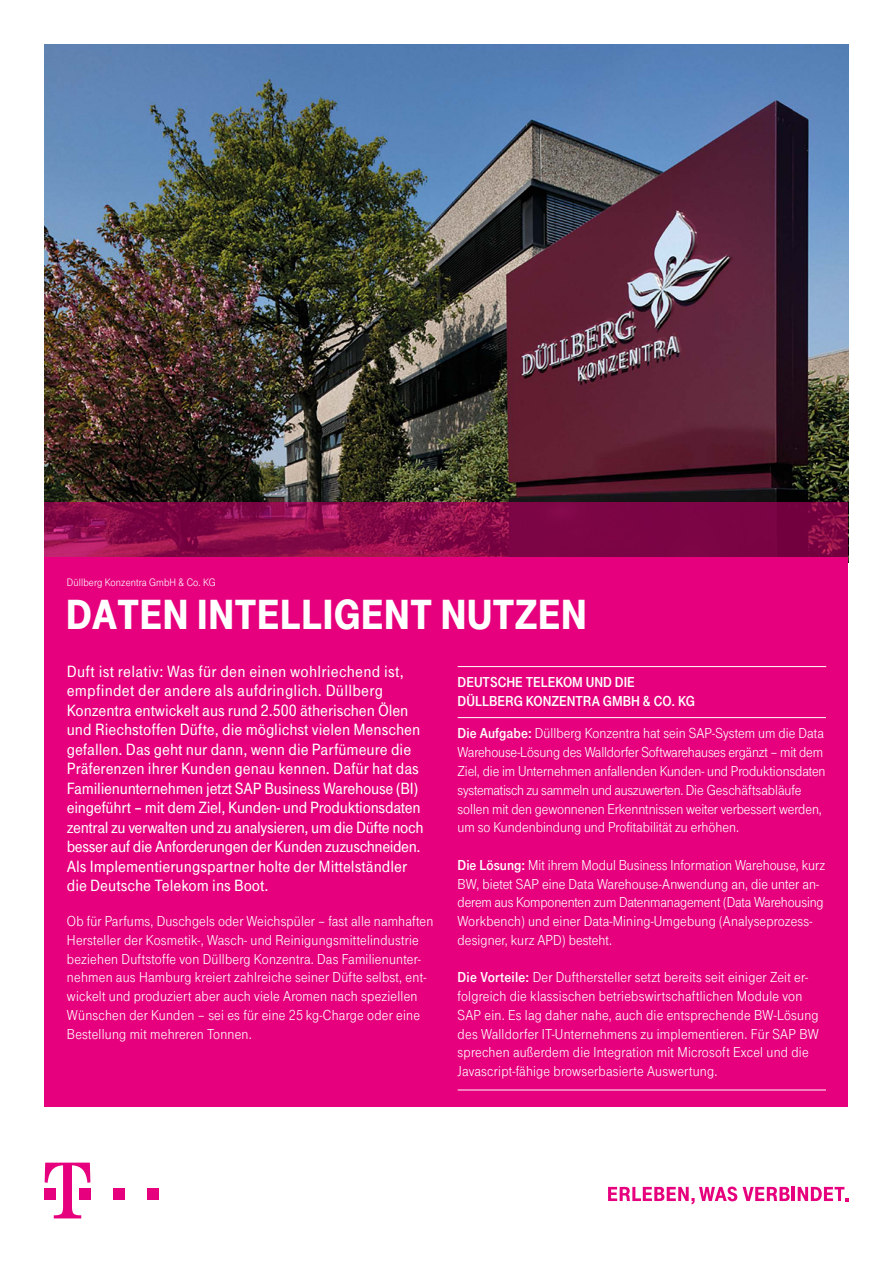
<style>
.page{position:relative;width:893px;height:1263px;background:#fff}
.page>*{position:absolute;margin:0;border:0;box-sizing:border-box;transform-origin:0 0}
.t1{font:900 43.5px "Tele Grotesk Headline";color:#fff}
.t2{font:16.95px/19.5px "Tele Grotesk Halb";color:#fff}
.t3{font:15px/18.8px "Tele Grotesk Norm";letter-spacing:.01em;color:#fff}
.t4{font:15px/18.8px "Tele Grotesk Fett";color:#fff}
.t5{font:11.25px "Tele Grotesk Norm";letter-spacing:.01em;color:#fff}
.s1{font-family:"Tele Grotesk Fett"}
</style>
<div class="page">
<img style="left:45px;top:45px;width:803px;height:457px">
<svg style="left:45px;top:502px;width:803px;height:55px;background:#850948"></svg>
<div style="left:45px;top:557px;width:803px;height:549px;background:#e6007d"></div>
<hr style="left:458px;top:666px;width:368px;height:1px;background:#fff">
<hr style="left:458px;top:717px;width:368px;height:1px;background:#fff">
<hr style="left:458px;top:1090px;width:368px;height:1px;background:#fff">
<svg style="left:608px;top:1186px;width:129px;height:18px"></svg>
<svg style="left:743px;top:1187px;width:47px;height:14px"></svg>
<hr style="left:792px;top:1187px;width:3px;height:14px;background:#e6007d">
<svg style="left:798px;top:1187px;width:50px;height:14px"></svg>
<div style="left:113px;top:1188px;width:11px;height:11px;background:#e6007d"></div>
<div style="left:147px;top:1188px;width:11px;height:11px;background:#e6007d"></div>
<svg style="left:45px;top:1162px;width:45px;height:56px"></svg>
<p class="t5" style="left:67px;top:576px;width:150px">Düllberg Konzentra GmbH &amp; Co. KG</p>
<h1 class="t1" style="left:66px;top:590px;width:523px">DATEN INTELLIGENT NUTZEN</h1>
<p class="t2" style="left:67px;top:662px;width:358px">Duft ist relativ: Was für den einen wohlriechend ist, empfindet der andere als aufdringlich. Düllberg Konzentra entwickelt aus rund 2.500 ätherischen Ölen und Riechstoffen Düfte, die möglichst vielen Menschen gefallen. Das geht nur dann, wenn die Parfümeure die Präferenzen ihrer Kunden genau kennen. Dafür hat das Familienunternehmen jetzt SAP Business Warehouse (BI) eingeführt – mit dem Ziel, Kunden- und Produktionsdaten zentral zu verwalten und zu analysieren, um die Düfte noch besser auf die Anforderungen der Kunden zuzuschneiden.<br>Als Implementierungspartner holte der Mittelständler die Deutsche Telekom ins Boot.</p>
<p class="t4" style="left:458px;top:673px;width:239px">DEUTSCHE TELEKOM UND DIE<br>DÜLLBERG KONZENTRA GMBH &amp; CO. KG</p>
<p class="t3" style="left:458px;top:724px;width:369px"><span class="s1">Die Aufgabe:</span> Düllberg Konzentra hat sein SAP-System um die Data Warehouse-Lösung des Walldorfer Softwarehauses ergänzt – mit dem Ziel, die im Unternehmen anfallenden Kunden- und Produktionsdaten systematisch zu sammeln und auszuwerten. Die Geschäftsabläufe sollen mit den gewonnenen Erkenntnissen weiter verbessert werden, um so Kundenbindung und Profitabilität zu erhöhen.</p>
<p class="t3" style="left:458px;top:856px;width:369px"><span class="s1">Die Lösung:</span> Mit ihrem Modul Business Information Warehouse, kurz BW, bietet SAP eine Data Warehouse-Anwendung an, die unter an&shy;derem aus Komponenten zum Datenmanagement (Data Warehousing Workbench) und einer Data-Mining-Umgebung (Analyseprozess&shy;designer, kurz APD) besteht.</p>
<p class="t3" style="left:458px;top:968px;width:363px"><span class="s1">Die Vorteile:</span> Der Dufthersteller setzt bereits seit einiger Zeit er&shy;folgreich die klassischen betriebswirtschaftlichen Module von SAP ein. Es lag daher nahe, auch die entsprechende BW-Lösung des Walldorfer IT-Unternehmens zu implementieren. Für SAP BW sprechen außerdem die Integration mit Microsoft Excel und die Javascript-fähige browserbasierte Auswertung.</p>
<p class="t3" style="left:67px;top:912px;width:368px">Ob für Parfums, Duschgels oder Weichspüler – fast alle namhaften Hersteller der Kosmetik-, Wasch- und Reinigungsmittelindustrie beziehen Duftstoffe von Düllberg Konzentra. Das Familienunter&shy;nehmen aus Hamburg kreiert zahlreiche seiner Düfte selbst, ent&shy;wickelt und produziert aber auch viele Aromen nach speziellen Wünschen der Kunden – sei es für eine 25 kg-Charge oder eine Bestellung mit mehreren Tonnen.</p>
</div>
